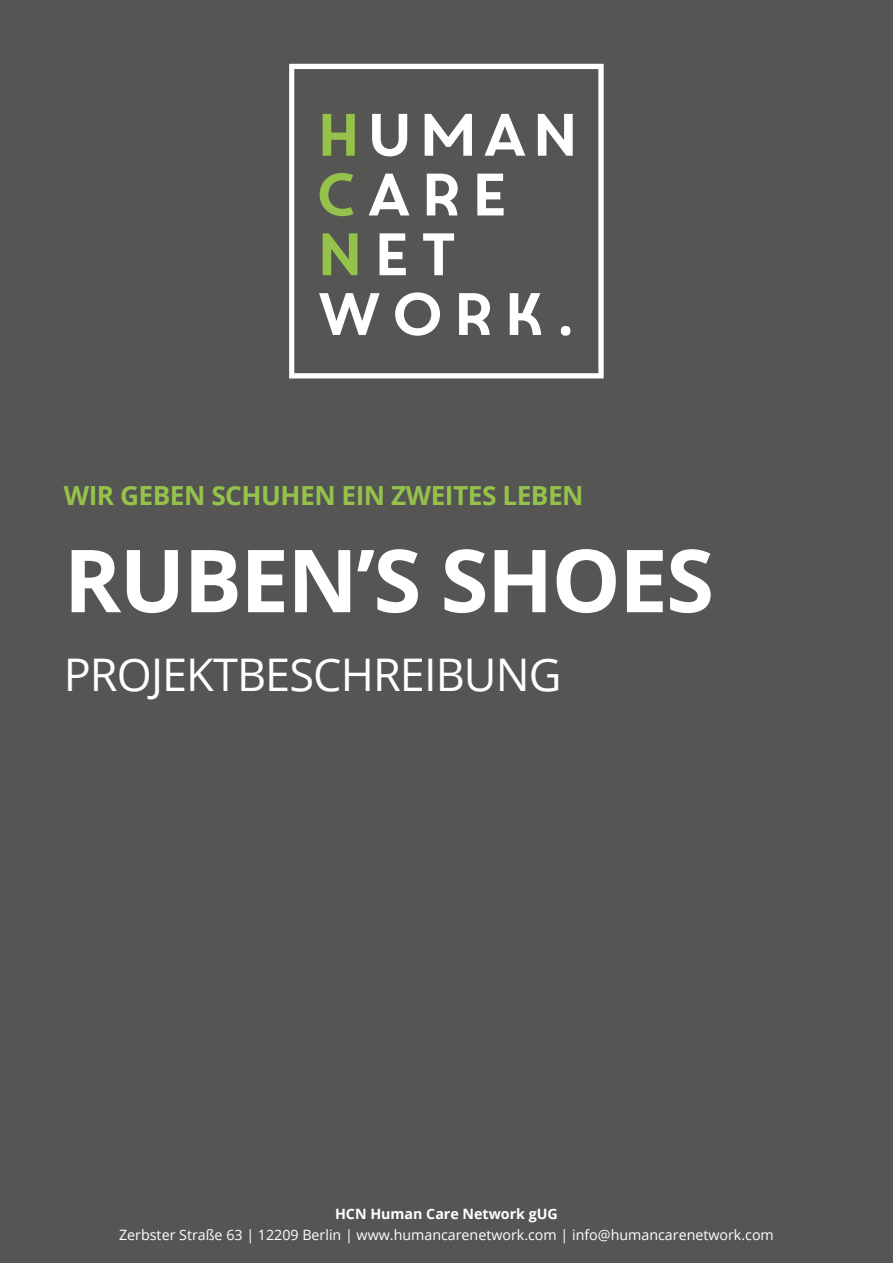
<style>
.page{position:relative;width:893px;height:1263px;background:#555554}
.page>*{position:absolute;margin:0;border:0;box-sizing:border-box;transform-origin:0 0}
.t1{font:700 87px "Open Sans";letter-spacing:-.02em;color:#fff}
.t2{font:45px "Open Sans";letter-spacing:-.02em;color:#fff}
.t3{font:700 26.25px "Open Sans";letter-spacing:-.02em;color:#94c24a}
.t4{font:14.25px "Open Sans";color:#fff}
.t5{font:700 14.25px "Open Sans";color:#fff}
</style>
<div class="page">
<svg style="left:289px;top:64px;width:315px;height:314px;fill:#555554"></svg>
<svg style="left:323px;top:114px;width:32px;height:42px"></svg>
<svg style="left:372px;top:114px;width:35px;height:42px"></svg>
<svg style="left:425px;top:114px;width:47px;height:42px"></svg>
<svg style="left:485px;top:114px;width:40px;height:42px"></svg>
<svg style="left:538px;top:114px;width:35px;height:42px"></svg>
<svg style="left:320px;top:173px;width:33px;height:43px"></svg>
<svg style="left:369px;top:174px;width:40px;height:41px"></svg>
<svg style="left:427px;top:174px;width:31px;height:41px"></svg>
<svg style="left:477px;top:174px;width:27px;height:41px"></svg>
<svg style="left:323px;top:233px;width:34px;height:42px"></svg>
<svg style="left:380px;top:233px;width:26px;height:42px"></svg>
<svg style="left:423px;top:233px;width:31px;height:42px"></svg>
<svg style="left:319px;top:293px;width:61px;height:42px"></svg>
<svg style="left:395px;top:292px;width:45px;height:44px"></svg>
<svg style="left:459px;top:293px;width:31px;height:42px"></svg>
<svg style="left:510px;top:293px;width:31px;height:42px"></svg>
<div style="left:561px;top:326px;width:9px;height:10px;background:#fff;border-radius:50%"></div>
<h3 class="t3" style="left:64px;top:476px;width:521px">WIR GEBEN SCHUHEN EIN ZWEITES LEBEN</h3>
<h1 class="t1" style="left:64px;top:519px;width:652px">RUBEN’S SHOES</h1>
<h2 class="t2" style="left:64px;top:643px;width:499px">PROJEKTBESCHREIBUNG</h2>
<p class="t5" style="left:335px;top:1204px;width:224px">HCN Human Care Network gUG</p>
<p class="t4" style="left:119px;top:1225px;width:656px">Zerbster Straße 63 | 12209 Berlin | www.humancarenetwork.com | info@humancarenetwork.com</p>
</div>
